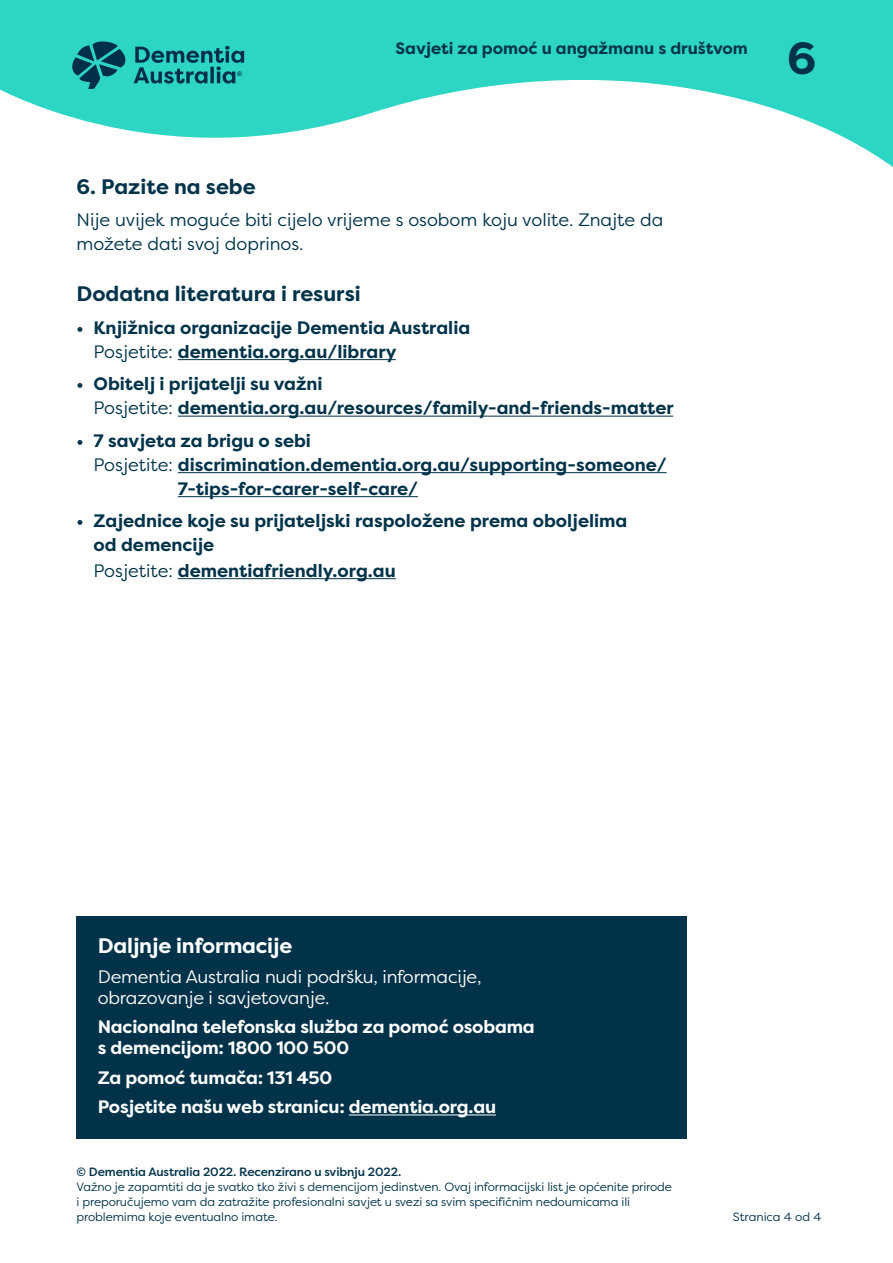
<style>
.page{position:relative;width:893px;height:1263px;background:#fff}
.page>*{position:absolute;margin:0;border:0;box-sizing:border-box;transform-origin:0 0}
.t1{font:700 45px "Filson Pro";color:#00334a}
.t2{font:700 21px "Filson Pro";color:#00334a}
.t3{font:700 21px "Filson Pro";letter-spacing:-.01em;color:#fff}
.t4{font:700 18px/24px "Filson Pro";color:#00334a}
.t5{font:700 18px/21px "Filson Pro";letter-spacing:-.01em;color:#fff}
.t6{font:18px/24px "Filson Pro";color:#00334a}
.t7{font:18px/21px "Filson Pro";letter-spacing:-.01em;color:#fff}
.t8{font:700 16.5px "Filson Pro";color:#00334a}
.t9{font:12px/15px "Filson Pro";letter-spacing:-.01em;color:#00334a}
.t10{font:500 12px "Filson Pro";letter-spacing:-.01em;color:#00334a}
.s1{font-weight:400}
</style>
<div class="page">
<svg style="left:0;top:0;width:893px;height:167px;fill:#2cd5c4"></svg>
<svg style="left:72px;top:41px;width:172px;height:48px;background:#1d9d9a"></svg>
<hr style="left:178px;top:359px;width:218px;height:1px;background:#00334a">
<hr style="left:178px;top:416px;width:495px;height:1px;background:#00334a">
<hr style="left:178px;top:472px;width:489px;height:1px;background:#00334a">
<hr style="left:178px;top:496px;width:240px;height:1px;background:#00334a">
<hr style="left:178px;top:578px;width:218px;height:1px;background:#00334a">
<div style="left:77px;top:916px;width:610px;height:64px;background:#00334a"></div>
<div style="left:77px;top:948px;width:610px;height:81px;background:#00334a"></div>
<div style="left:77px;top:998px;width:610px;height:82px;background:#00334a"></div>
<div style="left:77px;top:1078px;width:610px;height:61px;background:#00334a"></div>
<hr style="left:349px;top:1114px;width:147px;height:1px;background:#fff">
<p class="t8" style="left:395px;top:38px;width:354px">Savjeti za pomoć u angažmanu s društvom</p>
<h1 class="t1" style="left:787px;top:30px;width:31px">6</h1>
<p class="t2" style="left:77px;top:173px;width:181px">6. Pazite na sebe</p>
<p class="t6" style="left:77px;top:207px;width:588px">Nije uvijek moguće biti cijelo vrijeme s osobom koju volite. Znajte da možete dati svoj doprinos.</p>
<p class="t2" style="left:77px;top:281px;width:286px">Dodatna literatura i resursi</p>
<p class="t4" style="left:94px;top:316px;width:378px;text-indent:-17px">• Knjižnica organizacije Dementia Australia<br><span class="s1">Posjetite:</span> dementia.org.au/library</p>
<p class="t4" style="left:94px;top:372px;width:582px;text-indent:-17px">• Obitelj i prijatelji su važni<br><span class="s1">Posjetite:</span> dementia.org.au/resources/family-and-friends-matter</p>
<p class="t4" style="left:77px;top:429px;width:236px">• 7 savjeta za brigu o sebi</p>
<p class="t4" style="left:94px;top:453px;width:575px"><span class="s1">Posjetite:</span> discrimination.dementia.org.au/supporting-someone/</p>
<p class="t4" style="left:178px;top:477px;width:242px">7-tips-for-carer-self-care/</p>
<p class="t4" style="left:94px;top:509px;width:535px;line-height:24.8px;text-indent:-17px">• Zajednice koje su prijateljski raspoložene prema oboljelima od demencije<br><span class="s1">Posjetite:</span> dementiafriendly.org.au</p>
<p class="t3" style="left:98px;top:932px;width:196px">Daljnje informacije</p>
<p class="t7" style="left:98px;top:965px;width:385px">Dementia Australia nudi podršku, informacije, obrazovanje i savjetovanje.</p>
<p class="t5" style="left:98px;top:1017px;width:438px">Nacionalna telefonska služba za pomoć osobama s demencijom: 1800 100 500</p>
<p class="t5" style="left:98px;top:1067px;width:236px">Za pomoć tumača: 131 450</p>
<p class="t5" style="left:98px;top:1097px;width:400px">Posjetite našu web stranicu: dementia.org.au</p>
<p class="t10" style="left:77px;top:1164px;width:326px">© Dementia Australia 2022. Recenzirano u svibnju 2022.</p>
<p class="t9" style="left:77px;top:1179px;width:597px">Važno je zapamtiti da je svatko tko živi s demencijom jedinstven. Ovaj informacijski list je općenite prirode i preporučujemo vam da zatražite profesionalni savjet u svezi sa svim specifičnim nedoumicama ili problemima koje eventualno imate.</p>
<p class="t9" style="left:733px;top:1209px;width:90px">Stranica 4 od 4</p>
</div>
